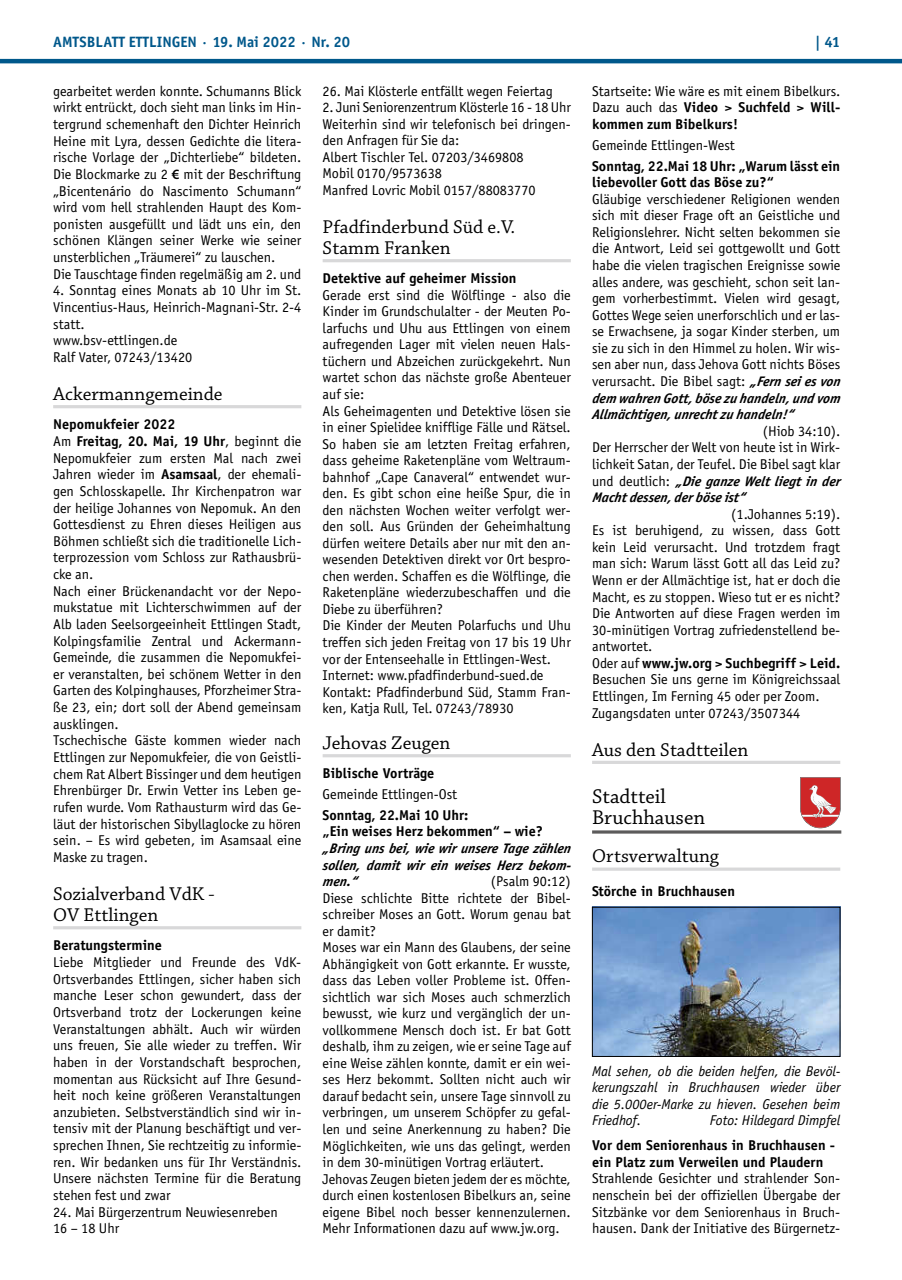
<style>
.page{position:relative;width:902px;height:1280px;background:#fff}
.page>*{position:absolute;margin:0;border:0;box-sizing:border-box;transform-origin:0 0}
.t1{font:21px/21px "Chaparral Pro";color:#000}
.t2{font:19.5px/21.1px "Chaparral Pro";color:#000}
.t3{font:700 15px "Officina Sans";color:#00588b}
.t4{font:14.25px/16.5px "Officina Sans";color:#000}
.t5{font:700 14.25px/16.5px "Officina Sans";color:#000}
.t6{font:italic 14.25px/16.5px "Officina Sans";color:#000;text-align:justify}
.t7{font:italic 700 14.25px/16.5px "Officina Sans";color:#000;text-align:justify}
.s1{font-family:"Myriad Pro";font-weight:600}
.s2{font-weight:700}
.s3{font-weight:700;font-style:italic}
</style>
<div class="page">
<hr style="left:0;top:59px;width:901px;height:4px;background:#00588b">
<hr style="left:53px;top:405px;width:248px;height:3px;background:#d8d8d9">
<hr style="left:53px;top:926px;width:248px;height:3px;background:#d8d8d9">
<hr style="left:322px;top:259px;width:248px;height:3px;background:#d8d8d9">
<hr style="left:322px;top:754px;width:248px;height:3px;background:#d8d8d9">
<hr style="left:592px;top:761px;width:248px;height:3px;background:#d8d8d9">
<svg style="left:592px;top:867px;width:248px;height:4px"></svg>
<svg style="left:592px;top:830px;width:249px;height:4px"></svg>
<svg style="left:800px;top:777px;width:40px;height:52px"></svg>
<img style="left:594px;top:909px;width:244px;height:146px">
<div style="left:592px;top:907px;width:248px;height:150px;border:1px solid #000"></div>
<p class="t3" style="left:53px;top:32px;width:298px">AMTSBLATT ETTLINGEN · 19. Mai 2022 · Nr. 20</p>
<p class="t3" style="left:814px;top:32px;width:27px">| 41</p>
<p class="t4" style="left:53px;top:83px;width:250px">gearbeitet werden konnte. Schumanns Blick wirkt entrückt, doch sieht man links im Hin&shy;tergrund schemenhaft den Dichter Heinrich Heine mit Lyra, dessen Gedichte die litera&shy;rische Vorlage der „Dichterliebe“ bildeten.<br>Die Blockmarke zu 2 <span class="s1">€</span> mit der Beschriftung „Bicentenário do Nascimento Schumann“ wird vom hell strahlenden Haupt des Kom&shy;ponisten ausgefüllt und lädt uns ein, den schönen Klängen seiner Werke wie seiner unsterblichen „Träumerei“ zu lauschen.<br>Die Tauschtage finden regelmäßig am 2. und</p>
<p class="t4" style="left:53px;top:282px;width:250px">4. Sonntag eines Monats ab 10 Uhr im St.<br>Vincentius-Haus, Heinrich-Magnani-Str. 2-4 statt.<br>www.bsv-ettlingen.de<br>Ralf Vater, 07243/13420</p>
<h2 class="t2" style="left:53px;top:384px;width:171px">Ackermanngemeinde</h2>
<p class="t4" style="left:53px;top:416px;width:250px"><span class="s2">Nepomukfeier 2022<br></span>Am <span class="s2">Freitag, 20. Mai, 19 Uhr</span>, beginnt die Nepomukfeier zum ersten Mal nach zwei Jahren wieder im <span class="s2">Asamsaal</span>, der ehemali&shy;gen Schlosskapelle. Ihr Kirchenpatron war der heilige Johannes von Nepomuk. An den Gottesdienst zu Ehren dieses Heiligen aus Böhmen schließt sich die traditionelle Lich&shy;terprozession vom Schloss zur Rathausbrü&shy;cke an.<br>Nach einer Brückenandacht vor der Nepo&shy;mukstatue mit Lichterschwimmen auf der Alb laden Seelsorgeeinheit Ettlingen Stadt, Kolpingsfamilie Zentral und Ackermann-Gemeinde, die zusammen die Nepomukfei&shy;er veranstalten, bei schönem Wetter in den Garten des Kolpinghauses, Pforzheimer Stra&shy;ße 23, ein; dort soll der Abend gemeinsam ausklingen.<br>Tschechische Gäste kommen wieder nach Ettlingen zur Nepomukfeier, die von Geistli&shy;chem Rat Albert Bissinger und dem heutigen Ehrenbürger Dr. Erwin Vetter ins Leben ge&shy;rufen wurde. Vom Rathausturm wird das Ge&shy;läut der historischen Sibyllaglocke zu hören sein. – Es wird gebeten, im Asamsaal eine Maske zu tragen.</p>
<h2 class="t2" style="left:53px;top:884px;width:163px">Sozialverband VdK -<br>OV Ettlingen</h2>
<p class="t5" style="left:53px;top:937px;width:110px">Beratungstermine</p>
<p class="t4" style="left:53px;top:954px;width:250px;text-align:justify">Liebe Mitglieder und Freunde des VdK-Ortsverbandes Ettlingen, sicher haben sich manche Leser schon gewundert, dass der Ortsverband trotz der Lockerungen keine Veranstaltungen abhält. Auch wir würden uns freuen, Sie alle wieder zu treffen. Wir haben in der Vorstandschaft besprochen, momentan aus Rücksicht auf Ihre Gesund&shy;heit noch keine größeren Veranstaltungen anzubieten. Selbstverständlich sind wir in&shy;tensiv mit der Planung beschäftigt und ver&shy;sprechen Ihnen, Sie rechtzeitig zu informie&shy;ren. Wir bedanken uns für Ihr Verständnis.<br>Unsere nächsten Termine für die Beratung stehen fest und zwar</p>
<p class="t4" style="left:53px;top:1203px;width:226px">24. Mai Bürgerzentrum Neuwiesenreben<br>16 – 18 Uhr</p>
<p class="t4" style="left:322px;top:83px;width:232px">26. Mai Klösterle entfällt wegen Feiertag</p>
<p class="t4" style="left:322px;top:99px;width:250px">2. Juni Seniorenzentrum Klösterle 16 - 18 Uhr Weiterhin sind wir telefonisch bei dringen&shy;den Anfragen für Sie da:<br>Albert Tischler Tel. 07203/3469808<br>Mobil 0170/9573638<br>Manfred Lovric Mobil 0157/88083770</p>
<h2 class="t2" style="left:322px;top:217px;width:194px">Pfadfinderbund Süd e.V.<br>Stamm Franken</h2>
<p class="t5" style="left:322px;top:270px;width:195px">Detektive auf geheimer Mission</p>
<p class="t4" style="left:322px;top:287px;width:250px">Gerade erst sind die Wölflinge - also die Kinder im Grundschulalter - der Meuten Po&shy;larfuchs und Uhu aus Ettlingen von einem aufregenden Lager mit vielen neuen Hals&shy;tüchern und Abzeichen zurückgekehrt. Nun wartet schon das nächste große Abenteuer auf sie:<br>Als Geheimagenten und Detektive lösen sie in einer Spielidee knifflige Fälle und Rätsel.<br>So haben sie am letzten Freitag erfahren, dass geheime Raketenpläne vom Weltraum&shy;bahnhof „Cape Canaveral“ entwendet wur&shy;den. Es gibt schon eine heiße Spur, die in den nächsten Wochen weiter verfolgt wer&shy;den soll. Aus Gründen der Geheimhaltung dürfen weitere Details aber nur mit den an&shy;wesenden Detektiven direkt vor Ort bespro&shy;chen werden. Schaffen es die Wölflinge, die Raketenpläne wiederzubeschaffen und die Diebe zu überführen?<br>Die Kinder der Meuten Polarfuchs und Uhu treffen sich jeden Freitag von 17 bis 19 Uhr vor der Entenseehalle in Ettlingen-West.<br>Internet: www.pfadfinderbund-sued.de Kontakt: Pfadfinderbund Süd, Stamm Fran&shy;ken, Katja Rull, Tel. 07243/78930</p>
<h2 class="t2" style="left:322px;top:733px;width:129px">Jehovas Zeugen</h2>
<p class="t5" style="left:322px;top:765px;width:113px">Biblische Vorträge</p>
<p class="t4" style="left:322px;top:786px;width:136px">Gemeinde Ettlingen-Ost</p>
<p class="t5" style="left:322px;top:807px;width:222px">Sonntag, 22.Mai 10 Uhr:<br>„Ein weises Herz bekommen“ – wie?</p>
<p class="t7" style="left:322px;top:840px;width:252px">„Bring uns bei, wie wir unsere Tage zählen sollen, damit wir ein weises Herz bekom&shy;men.“</p>
<p class="t4" style="left:592px;top:83px;width:250px;text-align:justify">Startseite: Wie wäre es mit einem Bibelkurs.<br>Dazu auch das <span class="s2">Video &gt; Suchfeld &gt; Will&shy;kommen zum Bibelkurs!</span></p>
<p class="t4" style="left:592px;top:137px;width:144px">Gemeinde Ettlingen-West</p>
<p class="t5" style="left:592px;top:157px;width:250px">Sonntag, 22.Mai 18 Uhr: „Warum lässt ein liebevoller Gott das Böse zu?“</p>
<p class="t4" style="left:592px;top:191px;width:252px">Gläubige verschiedener Religionen wenden sich mit dieser Frage oft an Geistliche und Religionslehrer. Nicht selten bekommen sie die Antwort, Leid sei gottgewollt und Gott habe die vielen tragischen Ereignisse sowie alles andere, was geschieht, schon seit lan&shy;gem vorherbestimmt. Vielen wird gesagt, Gottes Wege seien unerforschlich und er las&shy;se Erwachsene, ja sogar Kinder sterben, um sie zu sich in den Himmel zu holen. Wir wis&shy;sen aber nun, dass Jehova Gott nichts Böses verursacht. Die Bibel sagt: <span class="s3">„Fern sei es von dem wahren Gott, böse zu handeln, und vom Allmächtigen, unrecht zu handeln!“</span></p>
<p class="t4" style="left:592px;top:423px;width:250px;text-align:justify;text-indent:171px">(Hiob 34:10).<br>Der Herrscher der Welt von heute ist in Wirk&shy;lichkeit Satan, der Teufel. Die Bibel sagt klar und deutlich: <span class="s3">„Die ganze Welt liegt in der Macht dessen, der böse ist“</span></p>
<p class="t4" style="left:592px;top:506px;width:250px;text-indent:139px">(1.Johannes 5:19).<br>Es ist beruhigend, zu wissen, dass Gott kein Leid verursacht. Und trotzdem fragt man sich: Warum lässt Gott all das Leid zu?<br>Wenn er der Allmächtige ist, hat er doch die Macht, es zu stoppen. Wieso tut er es nicht?<br>Die Antworten auf diese Fragen werden im 30-minütigen Vortrag zufriedenstellend be&shy;antwortet.<br>Oder auf <span class="s2">www.jw.org &gt; Suchbegriff &gt; Leid.<br></span>Besuchen Sie uns gerne im Königreichssaal Ettlingen, Im Ferning 45 oder per Zoom.<br>Zugangsdaten unter 07243/3507344</p>
<h2 class="t2" style="left:592px;top:740px;width:158px">Aus den Stadtteilen</h2>
<h1 class="t1" style="left:592px;top:787px;width:115px">Stadtteil<br>Bruchhausen</h1>
<h2 class="t2" style="left:592px;top:846px;width:128px">Ortsverwaltung</h2>
<p class="t5" style="left:592px;top:883px;width:144px">Störche in Bruchhausen</p>
<p class="t4" style="left:322px;top:873px;width:250px;text-indent:168px">(Psalm 90:12)<br>Diese schlichte Bitte richtete der Bibel&shy;schreiber Moses an Gott. Worum genau bat er damit?<br>Moses war ein Mann des Glaubens, der seine Abhängigkeit von Gott erkannte. Er wusste, dass das Leben voller Probleme ist. Offen&shy;sichtlich war sich Moses auch schmerzlich bewusst, wie kurz und vergänglich der un&shy;vollkommene Mensch doch ist. Er bat Gott deshalb, ihm zu zeigen, wie er seine Tage auf eine Weise zählen konnte, damit er ein wei&shy;ses Herz bekommt. Sollten nicht auch wir darauf bedacht sein, unsere Tage sinnvoll zu verbringen, um unserem Schöpfer zu gefal&shy;len und seine Anerkennung zu haben? Die Möglichkeiten, wie uns das gelingt, werden in dem 30-minütigen Vortrag erläutert.<br>Jehovas Zeugen bieten jedem der es möchte, durch einen kostenlosen Bibelkurs an, seine eigene Bibel noch besser kennenzulernen.<br>Mehr Informationen dazu auf www.jw.org.</p>
<p class="t6" style="left:592px;top:1062px;width:250px">Mal sehen, ob die beiden helfen, die Bevöl&shy;kerungszahl in Bruchhausen wieder über die 5.000er-Marke zu hieven. Gesehen beim Friedhof.</p>
<p class="t6" style="left:709px;top:1112px;width:132px">Foto: Hildegard Dimpfel</p>
<p class="t5" style="left:592px;top:1137px;width:244px">Vor dem Seniorenhaus in Bruchhausen - ein Platz zum Verweilen und Plaudern</p>
<p class="t4" style="left:592px;top:1170px;width:250px;text-align:justify">Strahlende Gesichter und strahlender Son&shy;nenschein bei der offiziellen Übergabe der Sitzbänke vor dem Seniorenhaus in Bruch&shy;hausen. Dank der Initiative des Bürgernetz-</p>
</div>
